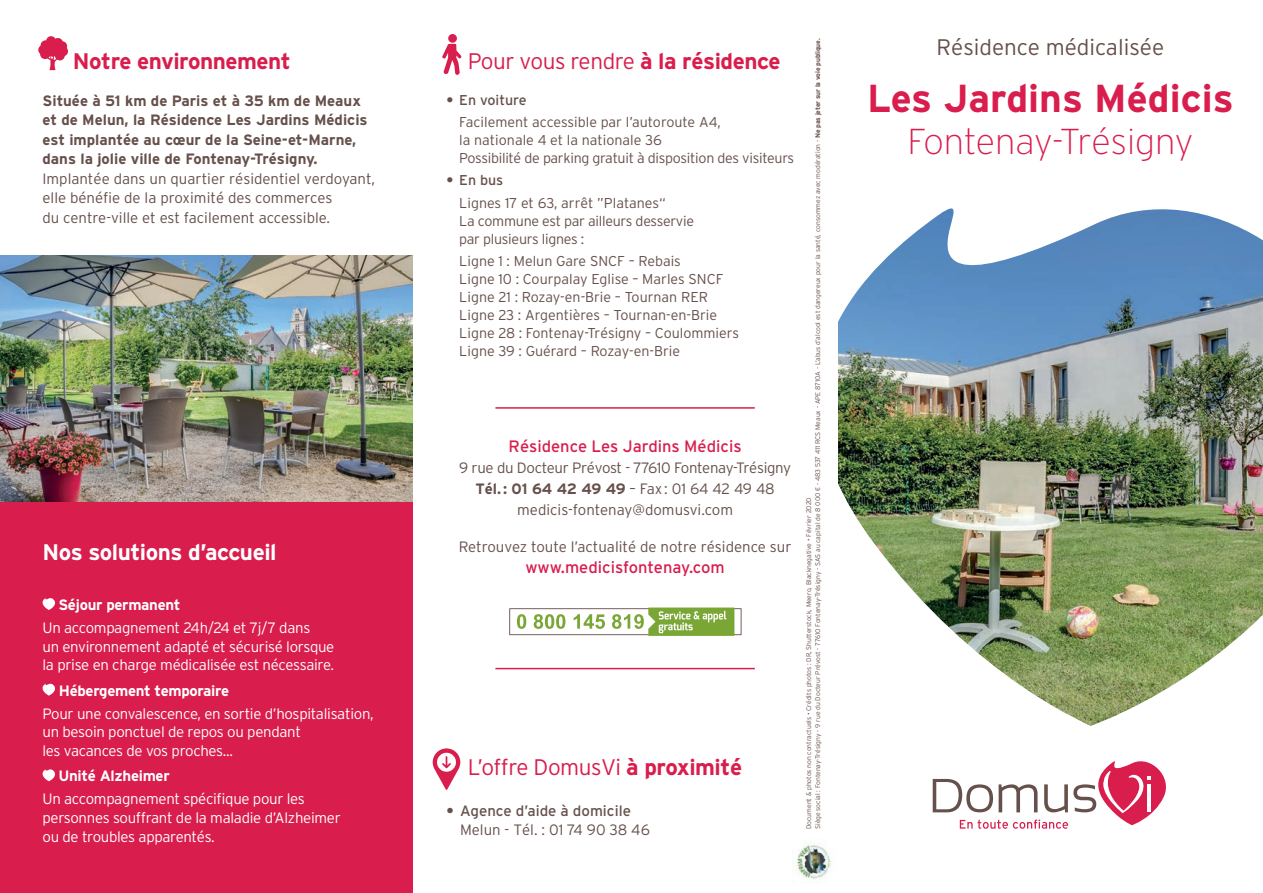
<style>
.page{position:relative;width:1263px;height:893px;background:#fff}
.page>*{position:absolute;margin:0;border:0;box-sizing:border-box;transform-origin:0 0}
.t1{font:700 39px "Interstate";color:#d91d4d}
.t2{font:200 36px "Interstate";color:#d91d4d}
.t3{font:300 22.5px "Interstate";letter-spacing:-.02em;color:#d91d4d}
.t4{font:700 22.5px "Interstate";letter-spacing:-.02em;color:#fff}
.t5{font:300 22.5px "Interstate";color:#66504b}
.t6{font:700 22.5px "Interstate";letter-spacing:-.02em;color:#d91d4d}
.t7{font:16.5px "Interstate";color:#d91d4d}
.t8{font:300 15px/18.8px "Interstate";letter-spacing:-.02em;color:#fff}
.t9{font:300 15px/19.5px "Interstate";color:#66504b}
.t10{font:700 15px/19.5px "Interstate";color:#66504b}
.t11{font:300 15px/21px "Interstate";letter-spacing:-.02em;color:#66504b;text-align:center}
.t12{font:700 15px "Interstate";letter-spacing:-.02em;color:#fff}
.t13{font:15px/19.5px "Interstate";color:#66504b}
.t14{font:300 14.25px/18px "Interstate";color:#66504b}
.t15{font:300 14.25px/18px "Interstate";letter-spacing:-.02em;color:#66504b}
.t16{font:300 6.75px/9px "Interstate";color:#66504b}
.s1{font-weight:700}
.s2{font-weight:400}
.s3{font-weight:300}
</style>
<div class="page">
<img style="left:838px;top:208px;width:425px;height:518px">
<div style="left:0;top:502px;width:412px;height:391px;background:#d91d4d"></div>
<svg style="left:933px;top:761px;width:233px;height:68px"></svg>
<img style="left:0;top:255px;width:412px;height:247px">
<svg style="left:509px;top:607px;width:232px;height:29px"></svg>
<img style="left:797px;top:844px;width:34px;height:40px">
<svg style="left:42px;top:598px;width:13px;height:12px"></svg>
<svg style="left:42px;top:683px;width:13px;height:13px"></svg>
<svg style="left:42px;top:769px;width:13px;height:12px"></svg>
<svg style="left:38px;top:36px;width:30px;height:34px"></svg>
<svg style="left:442px;top:44px;width:19px;height:31px"></svg>
<div style="left:448px;top:34px;width:9px;height:9px;background:#d91d4d;border-radius:50%"></div>
<svg style="left:433px;top:748px;width:27px;height:42px"></svg>
<hr style="left:495px;top:668px;width:260px;height:1px;background:#d91d4d">
<hr style="left:495px;top:407px;width:260px;height:2px;background:#d91d4d">
<h3 class="t6" style="left:73px;top:47px;width:219px">Notre environnement</h3>
<p class="t10" style="left:43px;top:90px;width:327px">Située à 51 km de Paris et à 35 km de Meaux et de Melun, la Résidence Les Jardins Médicis est implantée au cœur de la Seine-et-Marne, dans la jolie ville de Fontenay-Trésigny.</p>
<p class="t9" style="left:43px;top:168px;width:334px">Implantée dans un quartier résidentiel verdoyant, elle bénéfie de la proximité des commerces<br>du centre-ville et est facilement accessible.</p>
<h3 class="t4" style="left:43px;top:539px;width:236px">Nos solutions d’accueil</h3>
<p class="t12" style="left:58px;top:596px;width:124px">Séjour permanent</p>
<p class="t8" style="left:43px;top:618px;width:293px">Un accompagnement 24h/24 et 7j/7 dans<br>un environnement adapté et sécurisé lorsque la prise en charge médicalisée est nécessaire.</p>
<p class="t12" style="left:59px;top:681px;width:172px">Hébergement temporaire</p>
<p class="t8" style="left:43px;top:704px;width:333px">Pour une convalescence, en sortie d’hospitalisation, un besoin ponctuel de repos ou pendant<br>les vacances de vos proches...</p>
<p class="t12" style="left:58px;top:767px;width:113px">Unité Alzheimer</p>
<p class="t8" style="left:43px;top:789px;width:300px">Un accompagnement spécifique pour les personnes souffrant de la maladie d’Alzheimer ou de troubles apparentés.</p>
<h3 class="t3" style="left:468px;top:47px;width:314px">Pour vous rendre <span class="s1">à la résidence</span></h3>
<p class="t14" style="left:459px;top:89px;width:263px;line-height:22.2px;text-indent:-13px"><span class="s1">•</span> <span class="s2">En voiture<br></span>Facilement accessible par l’autoroute A4,</p>
<p class="t15" style="left:459px;top:131px;width:336px">la nationale 4 et la nationale 36<br>Possibilité de parking gratuit à disposition des visiteurs</p>
<p class="t14" style="left:459px;top:169px;width:208px;line-height:22.2px;text-indent:-13px"><span class="s1">•</span> <span class="s2">En bus<br></span>Lignes 17 et 63, arrêt ”Platanes“</p>
<p class="t15" style="left:459px;top:212px;width:236px">La commune est par ailleurs desservie par plusieurs lignes :</p>
<p class="t14" style="left:459px;top:252px;width:281px">Ligne 1 : Melun Gare SNCF – Rebais<br>Ligne 10 : Courpalay Eglise – Marles SNCF Ligne 21 : Rozay-en-Brie – Tournan RER Ligne 23 : Argentières – Tournan-en-Brie Ligne 28 : Fontenay-Trésigny – Coulommiers Ligne 39 : Guérard – Rozay-en-Brie</p>
<p class="t7" style="left:508px;top:436px;width:235px">Résidence Les Jardins Médicis</p>
<p class="t11" style="left:459px;top:457px;width:333px">9 rue du Docteur Prévost - 77610 Fontenay-Trésigny<br><span class="s1">Tél.: 01 64 42 49 49</span> – Fax: 01 64 42 49 48 medicis-fontenay@domusvi.com</p>
<p class="t9" style="left:459px;top:537px;width:334px">Retrouvez toute l’actualité de notre résidence sur</p>
<p class="t7" style="left:525px;top:558px;width:201px">www.medicisfontenay.com</p>
<h3 class="t3" style="left:468px;top:753px;width:276px">L’offre DomusVi <span class="s1">à proximité</span></h3>
<p class="t13" style="left:460px;top:800px;width:191px;text-indent:-14px"><span class="s1">•</span> Agence d’aide à domicile<br><span class="s3">Melun - Tél. : 01 74 90 38 46</span></p>
<p class="t16" style="left:804px;top:829px;width:792px;rotate:-90deg">Document &amp; photos non contractuels • Crédits photos : DR, Shutterstock, Meero, Blacknegative • Février 2020<br>Siège social : Fontenay-Trésigny - 9 rue du Docteur Prévost - 77610 Fontenay-Trésigny - SAS au capital de 8 000 € - 483 537 411 RCS Meaux - APE 8710A - L’abus d’alcool est dangereux pour la santé, consommez avec modération - <span class="s1">Ne pas jeter sur la voie publique.</span></p>
<h3 class="t5" style="left:936px;top:34px;width:229px">Résidence médicalisée</h3>
<h1 class="t1" style="left:867px;top:75px;width:368px">Les Jardins Médicis</h1>
<h2 class="t2" style="left:907px;top:119px;width:287px">Fontenay-Trésigny</h2>
</div>
